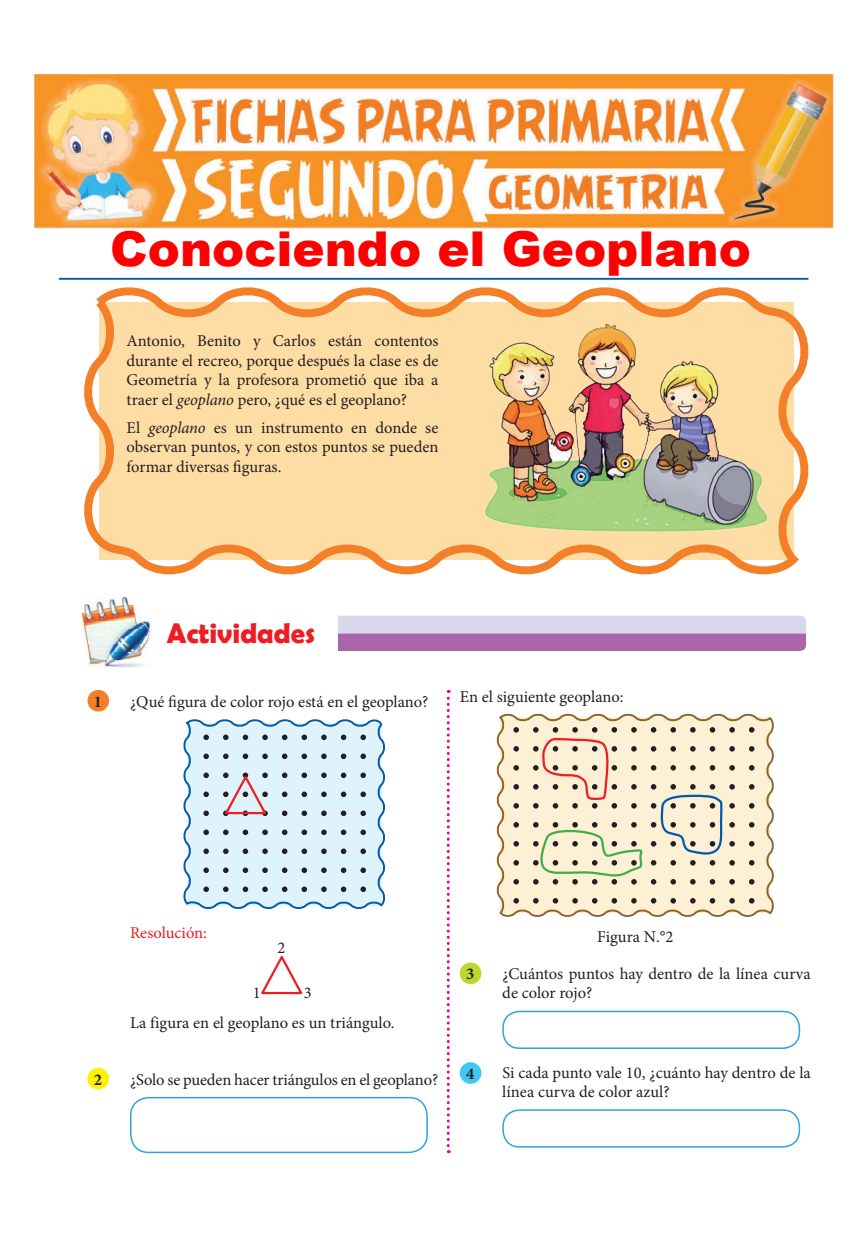
<style>
.page{position:relative;width:868px;height:1234px;background:#fff}
.page>*{position:absolute;margin:0;border:0;box-sizing:border-box;transform-origin:0 0}
.t1{font:900 48px "Arial";color:#f00}
.t2{font:700 28.5px "Berlin Sans FB Demi";color:#ee1d23}
.t3{font:16.5px/19.5px "Minion Pro";color:#231f20}
.t4{font:16.5px "Minion Pro";color:#ee1d23}
.t5{font:700 16.5px "Minion Pro";color:#231f20}
.s1{font-style:italic}
</style>
<div class="page">
<svg style="left:73px;top:277px;width:736px;height:298px"></svg>
<img style="left:484px;top:321px;width:284px;height:211px">
<svg style="left:338px;top:615px;width:468px;height:36px;background:#c2a0cb"></svg>
<img style="left:83px;top:597px;width:69px;height:71px">
<div style="left:87px;top:689px;width:22px;height:22px;background:#f37f28;border-radius:50%"></div>
<svg style="left:183px;top:719px;width:202px;height:190px;background:#cee1ec"></svg>
<svg style="left:261px;top:956px;width:42px;height:39px"></svg>
<div style="left:87px;top:1067px;width:22px;height:22px;background:#fff101;border-radius:50%"></div>
<div style="left:130px;top:1096px;width:298px;height:56px;border:2px solid #2ba5de;border-radius:18px"></div>
<svg style="left:496px;top:713px;width:278px;height:204px;background:#f2e4c8"></svg>
<svg style="left:513px;top:765px;width:6px;height:5px"></svg>
<svg style="left:513px;top:727px;width:6px;height:5px"></svg>
<svg style="left:513px;top:802px;width:6px;height:6px"></svg>
<svg style="left:513px;top:783px;width:6px;height:6px"></svg>
<svg style="left:513px;top:746px;width:6px;height:5px"></svg>
<svg style="left:513px;top:821px;width:6px;height:6px"></svg>
<svg style="left:513px;top:840px;width:6px;height:6px"></svg>
<svg style="left:513px;top:859px;width:6px;height:6px"></svg>
<svg style="left:513px;top:878px;width:6px;height:6px"></svg>
<svg style="left:513px;top:897px;width:6px;height:6px"></svg>
<svg style="left:533px;top:897px;width:5px;height:6px"></svg>
<svg style="left:552px;top:897px;width:6px;height:6px"></svg>
<svg style="left:572px;top:897px;width:5px;height:6px"></svg>
<svg style="left:592px;top:897px;width:5px;height:6px"></svg>
<svg style="left:650px;top:897px;width:6px;height:6px"></svg>
<svg style="left:611px;top:897px;width:6px;height:6px"></svg>
<svg style="left:670px;top:897px;width:6px;height:6px"></svg>
<svg style="left:631px;top:897px;width:5px;height:6px"></svg>
<svg style="left:748px;top:765px;width:6px;height:5px"></svg>
<svg style="left:748px;top:727px;width:6px;height:5px"></svg>
<svg style="left:748px;top:802px;width:6px;height:6px"></svg>
<svg style="left:748px;top:783px;width:6px;height:6px"></svg>
<svg style="left:748px;top:746px;width:6px;height:5px"></svg>
<svg style="left:748px;top:821px;width:6px;height:6px"></svg>
<svg style="left:748px;top:840px;width:6px;height:6px"></svg>
<svg style="left:748px;top:859px;width:6px;height:6px"></svg>
<svg style="left:748px;top:878px;width:6px;height:6px"></svg>
<svg style="left:690px;top:897px;width:5px;height:6px"></svg>
<svg style="left:729px;top:897px;width:5px;height:6px"></svg>
<svg style="left:709px;top:897px;width:6px;height:6px"></svg>
<svg style="left:748px;top:897px;width:6px;height:6px"></svg>
<svg style="left:533px;top:727px;width:201px;height:157px;background:#e5d9c0"></svg>
<div style="left:459px;top:962px;width:22px;height:21px;background:#bed630;border-radius:50%"></div>
<div style="left:502px;top:1010px;width:298px;height:38px;border:2px solid #2ba5de;border-radius:16px"></div>
<div style="left:459px;top:1061px;width:22px;height:22px;background:#40c7f4;border-radius:50%"></div>
<div style="left:502px;top:1108px;width:298px;height:39px;border:2px solid #2ba5de;border-radius:16px"></div>
<svg style="left:446px;top:689px;width:3px;height:463px"></svg>
<hr style="left:59px;top:278px;width:749px;height:2px;background:#015aaa">
<img style="left:34px;top:74px;width:799px;height:154px">
<h1 class="t1" style="left:110px;top:213px;width:642px">Conociendo el Geoplano</h1>
<p class="t3" style="left:126px;top:331px;width:313px;text-align:justify">Antonio, Benito y Carlos están contentos durante el recreo, porque después la clase es de Geometría y la profesora prometió que iba a traer el <span class="s1">geoplano</span> pero, ¿qué es el geoplano?</p>
<p class="t3" style="left:126px;top:417px;width:313px;text-align:justify">El <span class="s1">geoplano</span> es un instrumento en donde se observan puntos, y con estos puntos se pueden formar diversas figuras.</p>
<h2 class="t2" style="left:167px;top:616px;width:150px">Actividades</h2>
<p class="t5" style="left:94px;top:689px;width:10px">1</p>
<p class="t3" style="left:130px;top:691px;width:300px">¿Qué figura de color rojo está en el geoplano?</p>
<p class="t3" style="left:459px;top:686px;width:165px">En el siguiente geoplano:</p>
<p class="t4" style="left:130px;top:921px;width:78px">Resolución:</p>
<p class="t3" style="left:277px;top:937px;width:9px">2</p>
<p class="t3" style="left:130px;top:978px;width:266px;line-height:29.4px;text-indent:123px">1<br>La figura en el geoplano es un triángulo.</p>
<p class="t3" style="left:304px;top:983px;width:9px">3</p>
<p class="t5" style="left:94px;top:1067px;width:10px">2</p>
<p class="t3" style="left:130px;top:1069px;width:310px">¿Solo se pueden hacer triángulos en el geoplano?</p>
<p class="t3" style="left:597px;top:927px;width:78px">Figura N.°2</p>
<p class="t5" style="left:466px;top:962px;width:10px">3</p>
<p class="t3" style="left:502px;top:963px;width:310px">¿Cuántos puntos hay dentro de la línea curva de color rojo?</p>
<p class="t5" style="left:466px;top:1061px;width:10px">4</p>
<p class="t3" style="left:502px;top:1062px;width:310px">Si cada punto vale 10, ¿cuánto hay dentro de la línea curva de color azul?</p>
</div>
